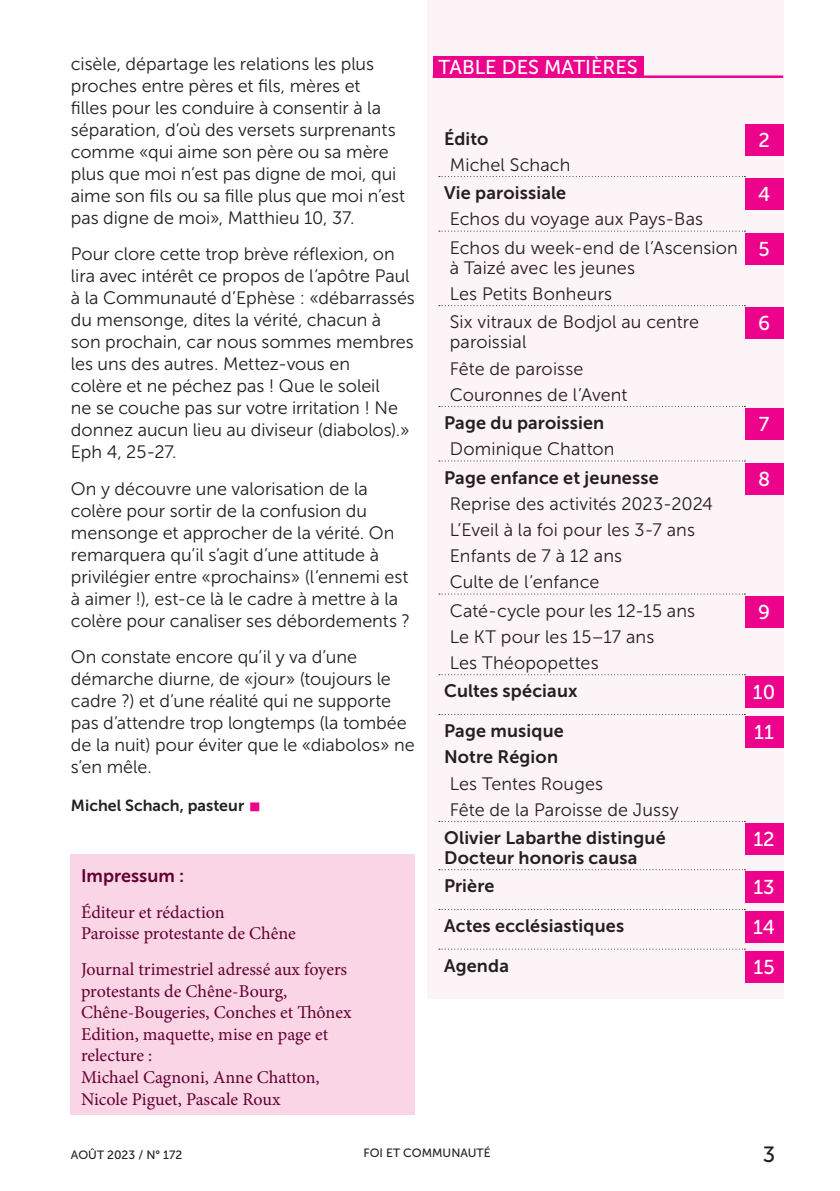
<style>
.page{position:relative;width:840px;height:1191px;background:#fff}
.page>*{position:absolute;margin:0;border:0;box-sizing:border-box;transform-origin:0 0}
.t1{font:40px "Trebuchet MS";color:#ed028c}
.t2{font:22px "Museo Sans 500";color:#231f20}
.t3{font:20px "Museo Sans 500";color:#fff}
.t4{font:18px/22px "Museo Sans 300";color:#231f20}
.t5{font:18px/21.6px "Minion Pro";color:#610032}
.t6{font:18px/26.2px "Museo Sans 700";letter-spacing:.01em;color:#231f20}
.t7{font:18px "Museo Sans 700";color:#610032}
.t8{font:16px "Museo Sans 700";letter-spacing:.005em;color:#231f20}
.t9{font:12px "Museo Sans 500";color:#231f20}
</style>
<div class="page">
<div style="left:427px;top:0;width:355px;height:998px;background:#fdf4f8"></div>
<svg style="left:438px;top:305px;width:307px;height:1px"></svg>
<svg style="left:438px;top:406px;width:307px;height:1px"></svg>
<svg style="left:438px;top:460px;width:307px;height:1px"></svg>
<svg style="left:438px;top:593px;width:307px;height:1px"></svg>
<svg style="left:438px;top:674px;width:307px;height:1px"></svg>
<svg style="left:438px;top:714px;width:307px;height:1px"></svg>
<svg style="left:438px;top:821px;width:307px;height:1px"></svg>
<svg style="left:438px;top:869px;width:307px;height:1px"></svg>
<svg style="left:438px;top:909px;width:307px;height:1px"></svg>
<svg style="left:438px;top:948px;width:307px;height:1px"></svg>
<svg style="left:438px;top:176px;width:307px;height:1px"></svg>
<svg style="left:438px;top:231px;width:307px;height:1px"></svg>
<div style="left:744px;top:124px;width:38px;height:31px;background:#ed028c"></div>
<div style="left:744px;top:179px;width:38px;height:31px;background:#ed028c"></div>
<div style="left:744px;top:233px;width:38px;height:31px;background:#ed028c"></div>
<div style="left:744px;top:308px;width:38px;height:31px;background:#ed028c"></div>
<div style="left:744px;top:408px;width:38px;height:32px;background:#ed028c"></div>
<div style="left:744px;top:463px;width:38px;height:31px;background:#ed028c"></div>
<div style="left:744px;top:596px;width:38px;height:31px;background:#ed028c"></div>
<div style="left:744px;top:677px;width:38px;height:31px;background:#ed028c"></div>
<div style="left:744px;top:716px;width:38px;height:32px;background:#ed028c"></div>
<div style="left:744px;top:823px;width:38px;height:31px;background:#ed028c"></div>
<div style="left:744px;top:871px;width:38px;height:32px;background:#ed028c"></div>
<div style="left:744px;top:911px;width:38px;height:31px;background:#ed028c"></div>
<div style="left:744px;top:951px;width:38px;height:31px;background:#ed028c"></div>
<div style="left:432px;top:57px;width:211px;height:20px;background:#ed028c"></div>
<hr style="left:432px;top:75px;width:350px;height:3px;background:#ed028c">
<div style="left:70px;top:854px;width:344px;height:38px;background:#fad5e5"></div>
<div style="left:70px;top:890px;width:344px;height:59px;background:#fad5e5"></div>
<div style="left:70px;top:947px;width:344px;height:168px;background:#fad5e5"></div>
<p class="t4" style="left:71px;top:53px;width:335px">cisèle, départage les relations les plus proches entre pères et fils, mères et<br>filles pour les conduire à consentir à la séparation, d’où des versets surprenants comme «qui aime son père ou sa mère plus que moi n’est pas digne de moi, qui aime son fils ou sa fille plus que moi n’est pas digne de moi», Matthieu 10, 37.</p>
<p class="t4" style="left:71px;top:243px;width:345px">Pour clore cette trop brève réflexion, on lira avec intérêt ce propos de l’apôtre Paul à la Communauté d’Ephèse : «débarrassés du mensonge, dites la vérité, chacun à son prochain, car nous sommes membres les uns des autres. Mettez-vous en<br>colère et ne péchez pas ! Que le soleil<br>ne se couche pas sur votre irritation ! Ne donnez aucun lieu au diviseur (diabolos).» Eph 4, 25-27.</p>
<p class="t4" style="left:71px;top:477px;width:340px">On y découvre une valorisation de la colère pour sortir de la confusion du mensonge et approcher de la vérité. On remarquera qu’il s’agit d’une attitude à privilégier entre «prochains» (l’ennemi est à aimer !), est-ce là le cadre à mettre à la colère pour canaliser ses débordements ?</p>
<p class="t4" style="left:71px;top:646px;width:345px">On constate encore qu’il y va d’une démarche diurne, de «jour» (toujours le cadre ?) et d’une réalité qui ne supporte pas d’attendre trop longtemps (la tombée de la nuit) pour éviter que le «diabolos» ne s’en mêle.</p>
<p class="t8" style="left:71px;top:796px;width:175px">Michel Schach, pasteur</p>
<h1 class="t1" style="left:248px;top:782px;width:16px">▪</h1>
<p class="t7" style="left:81px;top:865px;width:105px">Impressum :</p>
<p class="t5" style="left:81px;top:901px;width:216px">Éditeur et rédaction<br>Paroisse protestante de Chêne</p>
<p class="t5" style="left:81px;top:958px;width:272px">Journal trimestriel adressé aux foyers protestants de Chêne-Bourg,<br>Chêne-Bougeries, Conches et Thônex<br>Edition, maquette, mise en page et relecture :<br>Michael Cagnoni, Anne Chatton,<br>Nicole Piguet, Pascale Roux</p>
<p class="t3" style="left:438px;top:56px;width:201px">TABLE DES MATIÈRES</p>
<p class="t6" style="left:444px;top:125px;width:46px">Édito</p>
<p class="t4" style="left:449px;top:154px;width:122px">Michel Schach</p>
<p class="t6" style="left:444px;top:180px;width:124px">Vie paroissiale</p>
<p class="t4" style="left:449px;top:208px;width:255px">Echos du voyage aux Pays-Bas</p>
<p class="t4" style="left:449px;top:238px;width:289px;line-height:20px">Echos du week-end de l’Ascension à Taizé avec les jeunes</p>
<p class="t4" style="left:449px;top:283px;width:164px">Les Petits Bonheurs</p>
<p class="t4" style="left:449px;top:312px;width:251px;line-height:20px">Six vitraux de Bodjol au centre paroissial</p>
<p class="t4" style="left:449px;top:355px;width:179px;line-height:26.2px">Fête de paroisse<br>Couronnes de l’Avent</p>
<p class="t6" style="left:444px;top:410px;width:162px">Page du paroissien</p>
<p class="t4" style="left:449px;top:438px;width:166px">Dominique Chatton</p>
<p class="t6" style="left:444px;top:464px;width:216px">Page enfance et jeunesse</p>
<p class="t4" style="left:449px;top:490px;width:264px;line-height:26.2px">Reprise des activités 2023-2024<br>L’Eveil à la foi pour les 3-7 ans<br>Enfants de 7 à 12 ans<br>Culte de l’enfance</p>
<p class="t3" style="left:758px;top:129px;width:13px">2</p>
<p class="t3" style="left:757px;top:183px;width:14px">4</p>
<p class="t3" style="left:758px;top:238px;width:13px">5</p>
<p class="t3" style="left:757px;top:312px;width:13px">6</p>
<p class="t3" style="left:758px;top:413px;width:12px">7</p>
<p class="t3" style="left:757px;top:468px;width:14px">8</p>
<p class="t4" style="left:449px;top:597px;width:247px;line-height:26.2px">Caté-cycle pour les 12-15 ans<br>Le KT pour les 15–17 ans<br>Les Théopopettes</p>
<p class="t3" style="left:757px;top:601px;width:13px">9</p>
<p class="t6" style="left:444px;top:678px;width:135px">Cultes spéciaux</p>
<p class="t3" style="left:752px;top:681px;width:24px">10</p>
<p class="t6" style="left:444px;top:718px;width:121px">Page musique<br>Notre Région</p>
<p class="t4" style="left:449px;top:770px;width:230px;line-height:26.2px">Les Tentes Rouges<br>Fête de la Paroisse de Jussy</p>
<p class="t3" style="left:753px;top:721px;width:21px">11</p>
<p class="t6" style="left:444px;top:828px;width:223px;line-height:20px">Olivier Labarthe distingué<br>Docteur honoris causa</p>
<p class="t3" style="left:753px;top:828px;width:23px">12</p>
<p class="t6" style="left:444px;top:873px;width:52px">Prière</p>
<p class="t3" style="left:753px;top:876px;width:23px">13</p>
<p class="t6" style="left:444px;top:912px;width:181px">Actes ecclésiastiques</p>
<p class="t3" style="left:752px;top:916px;width:23px">14</p>
<p class="t6" style="left:444px;top:952px;width:66px">Agenda</p>
<p class="t3" style="left:753px;top:956px;width:23px">15</p>
<p class="t9" style="left:71px;top:1148px;width:113px">AOÛT 2023 / N° 172</p>
<p class="t9" style="left:363px;top:1146px;width:128px">FOI ET COMMUNAUTÉ</p>
<p class="t2" style="left:762px;top:1142px;width:14px">3</p>
</div>
